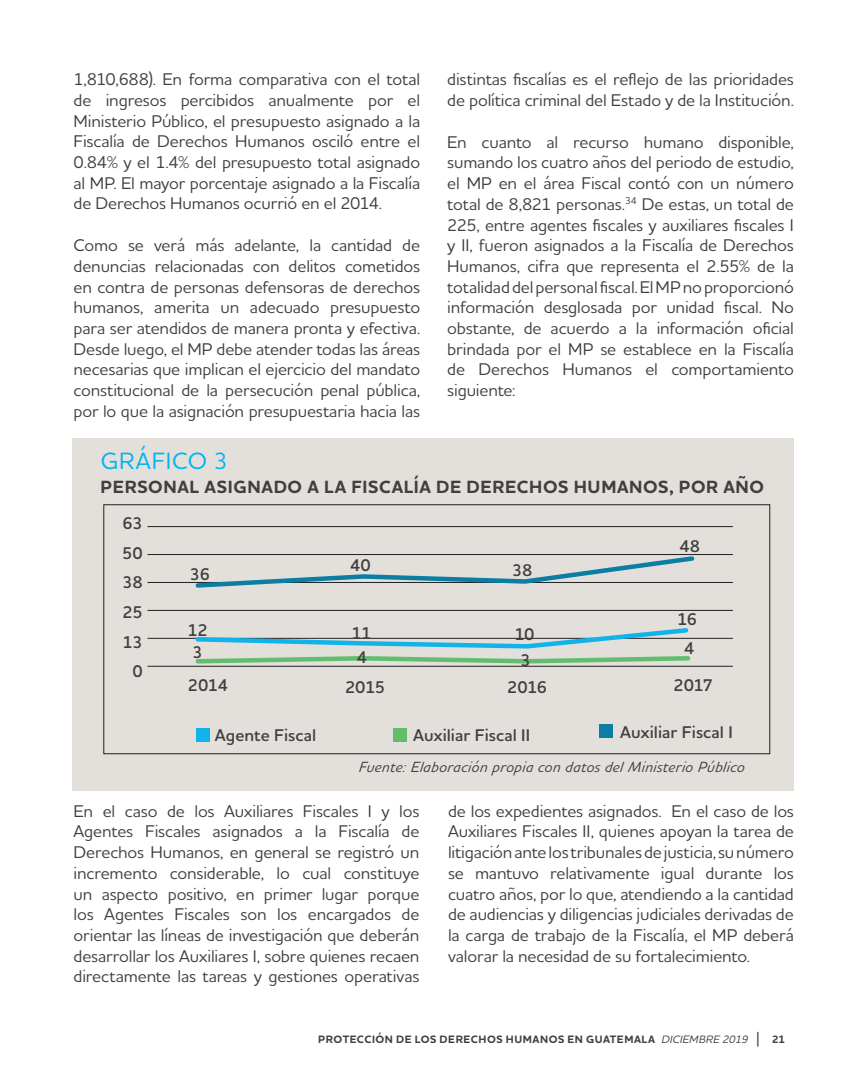
<style>
.page{position:relative;width:866px;height:1080px;background:#fff}
.page>*{position:absolute;margin:0;border:0;box-sizing:border-box;transform-origin:0 0}
.t1{font:500 24px "Houschka Alt Pro";letter-spacing:.035em;color:#00b5ef}
.t2{font:700 18px "Houschka Alt Pro";letter-spacing:.035em;color:#404041}
.t3{font:500 17.25px/20.7px "Houschka Alt Pro";letter-spacing:-.01em;color:#404041;text-align:justify}
.t4{font:600 17.25px/29.5px "Houschka Alt Pro";color:#404041;text-align:center}
.t5{font:italic 500 15px "Houschka Alt Pro";letter-spacing:.03em;color:#404041}
.t6{font:700 10.95px "Houschka Alt Pro";letter-spacing:.045em;color:#404041}
.s1{font-weight:500;font-style:italic}
.s2{font-weight:500;font-size:16.35px}
</style>
<div class="page">
<div style="left:72px;top:438px;width:721px;height:353px;background:#e3e0dc"></div>
<hr style="left:147px;top:666px;width:585px;height:1px;background:#221f1f">
<hr style="left:147px;top:638px;width:585px;height:1px;background:#221f1f">
<hr style="left:147px;top:610px;width:585px;height:1px;background:#221f1f">
<hr style="left:147px;top:582px;width:585px;height:1px;background:#221f1f">
<hr style="left:147px;top:554px;width:585px;height:1px;background:#221f1f">
<hr style="left:147px;top:526px;width:585px;height:1px;background:#221f1f">
<div style="left:196px;top:728px;width:14px;height:14px;background:#11b3e8"></div>
<div style="left:393px;top:728px;width:14px;height:14px;background:#62bd6d"></div>
<div style="left:599px;top:724px;width:14px;height:14px;background:#0c7ea4"></div>
<svg style="left:193px;top:628px;width:499px;height:38px"></svg>
<svg style="left:195px;top:556px;width:500px;height:32px"></svg>
<div style="left:103px;top:504px;width:666px;height:250px;border:1px solid #221f1f"></div>
<p class="t3" style="left:73px;top:68px;width:348px">1,810,688). En forma comparativa con el total de ingresos percibidos anualmente por el Ministerio Público, el presupuesto asignado a la Fiscalía de Derechos Humanos osciló entre el 0.84% y el 1.4% del presupuesto total asignado al MP. El mayor porcentaje asignado a la Fiscalía de Derechos Humanos ocurrió en el 2014.</p>
<p class="t3" style="left:73px;top:235px;width:348px">Como se verá más adelante, la cantidad de denuncias relacionadas con delitos cometidos en contra de personas defensoras de derechos humanos, amerita un adecuado presupuesto para ser atendidos de manera pronta y efectiva.<br>Desde luego, el MP debe atender todas las áreas necesarias que implican el ejercicio del mandato constitucional de la persecución penal pública, por lo que la asignación presupuestaria hacia las</p>
<p class="t3" style="left:447px;top:68px;width:348px">distintas fiscalías es el reflejo de las prioridades de política criminal del Estado y de la Institución.</p>
<p class="t3" style="left:447px;top:131px;width:348px">En cuanto al recurso humano disponible, sumando los cuatro años del periodo de estudio, el MP en el área Fiscal contó con un número total de 8,821 personas.<sup>34</sup> De estas, un total de 225, entre agentes fiscales y auxiliares fiscales I y II, fueron asignados a la Fiscalía de Derechos Humanos, cifra que representa el 2.55% de la totalidad del personal fiscal. El MP no proporcionó información desglosada por unidad fiscal. No obstante, de acuerdo a la información oficial brindada por el MP se establece en la Fiscalía de Derechos Humanos el comportamiento siguiente:</p>
<h1 class="t1" style="left:101px;top:446px;width:129px">GRÁFICO 3</h1>
<p class="t2" style="left:101px;top:476px;width:664px">PERSONAL ASIGNADO A LA FISCALÍA DE DERECHOS HUMANOS, POR AÑO</p>
<p class="t4" style="left:122px;top:510px;width:22px">63<br>50<br>38<br>25<br>13<br>0</p>
<p class="t4" style="left:190px;top:561px;width:22px">36</p>
<p class="t4" style="left:350px;top:552px;width:22px">40</p>
<p class="t4" style="left:512px;top:557px;width:22px">38</p>
<p class="t4" style="left:187px;top:617px;width:22px">12</p>
<p class="t4" style="left:351px;top:620px;width:21px">11</p>
<p class="t4" style="left:514px;top:623px;width:22px;line-height:25.5px">10<br>3</p>
<p class="t4" style="left:192px;top:639px;width:12px">3</p>
<p class="t4" style="left:356px;top:644px;width:12px">4</p>
<p class="t4" style="left:679px;top:533px;width:22px">48</p>
<p class="t4" style="left:677px;top:607px;width:21px;line-height:28.5px">16<br>4</p>
<p class="t4" style="left:188px;top:672px;width:42px">2014</p>
<p class="t4" style="left:345px;top:674px;width:42px">2015</p>
<p class="t4" style="left:507px;top:674px;width:41px">2016</p>
<p class="t4" style="left:673px;top:672px;width:41px">2017</p>
<p class="t4" style="left:215px;top:722px;width:103px">Agente Fiscal</p>
<p class="t4" style="left:413px;top:722px;width:119px">Auxiliar Fiscal II</p>
<p class="t4" style="left:620px;top:719px;width:114px">Auxiliar Fiscal I</p>
<p class="t5" style="left:358px;top:761px;width:389px">Fuente: Elaboración propia con datos del Ministerio Público</p>
<p class="t3" style="left:73px;top:800px;width:347px">En el caso de los Auxiliares Fiscales I y los Agentes Fiscales asignados a la Fiscalía de Derechos Humanos, en general se registró un incremento considerable, lo cual constituye un aspecto positivo, en primer lugar porque los Agentes Fiscales son los encargados de orientar las líneas de investigación que deberán desarrollar los Auxiliares I, sobre quienes recaen directamente las tareas y gestiones operativas</p>
<p class="t3" style="left:448px;top:800px;width:347px">de los expedientes asignados. En el caso de los Auxiliares Fiscales II, quienes apoyan la tarea de litigación ante los tribunales de justicia, su número se mantuvo relativamente igual durante los cuatro años, por lo que, atendiendo a la cantidad de audiencias y diligencias judiciales derivadas de la carga de trabajo de la Fiscalía, el MP deberá valorar la necesidad de su fortalecimiento.</p>
<p class="t6" style="left:318px;top:1033px;width:468px">PROTECCIÓN DE LOS DERECHOS HUMANOS EN GUATEMALA <span class="s1">DICIEMBRE 2019</span> <span class="s2">|</span> 21</p>
</div>
